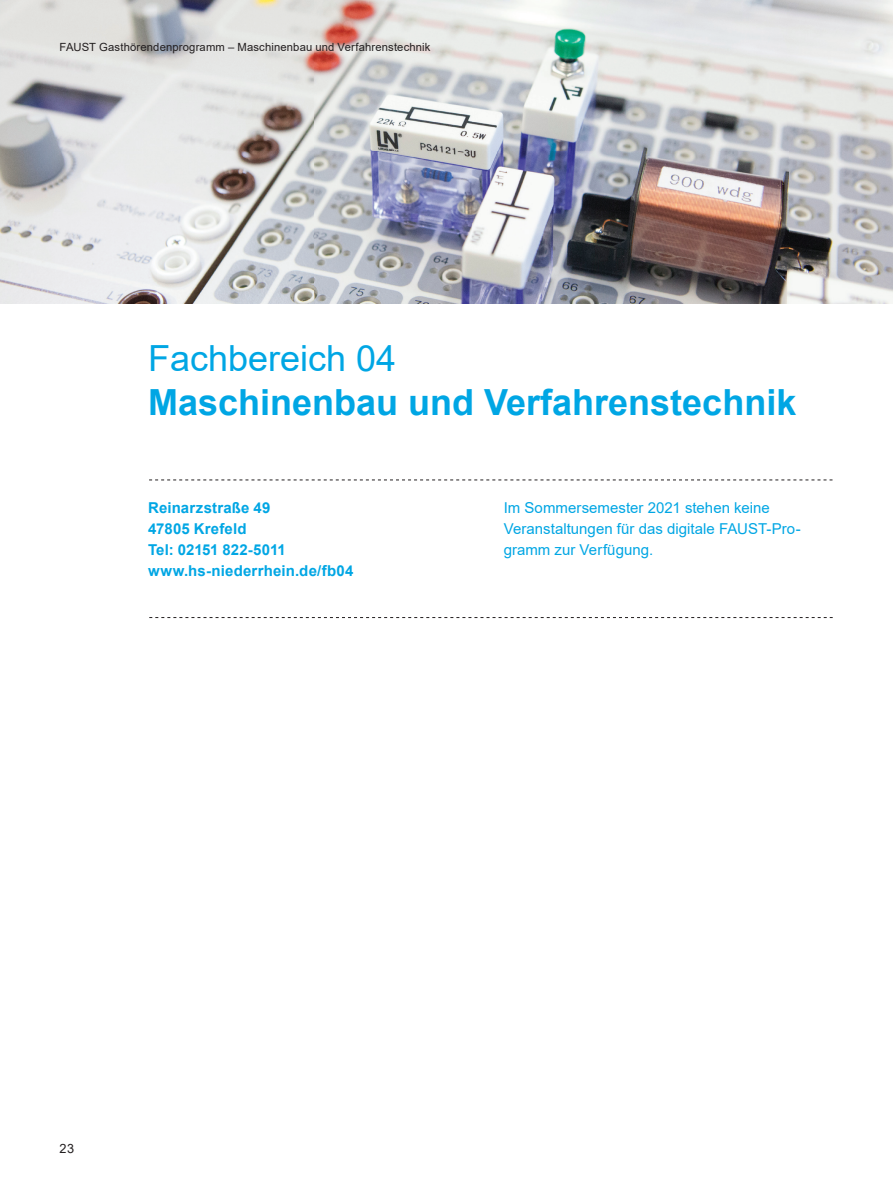
<style>
.page{position:relative;width:893px;height:1191px;background:#fff}
.page>*{position:absolute;margin:0;border:0;box-sizing:border-box;transform-origin:0 0}
.t1{font:700 36px "Arial";color:#00a6e4}
.t2{font:36px "Arial";color:#00a6e4}
.t3{font:15px/21px "Arial";color:#00a6e4}
.t4{font:700 15px/21px "Arial";letter-spacing:.01em;color:#00a6e4}
.t5{font:12.75px "Arial";color:#231f20}
.t6{font:11.25px "Arial";letter-spacing:.015em;color:#231f20}
</style>
<div class="page">
<img style="left:0;top:0;width:893px;height:303px">
<svg style="left:149px;top:617px;width:684px;height:1px"></svg>
<svg style="left:149px;top:479px;width:683px;height:1px"></svg>
<img style="left:0;top:1px;width:1px;height:1190px">
<p class="t6" style="left:60px;top:39px;width:373px">FAUST Gasthörendenprogramm – Maschinenbau und Verfahrenstechnik</p>
<h1 class="t2" style="left:148px;top:334px;width:250px">Fachbereich 04</h1>
<h1 class="t1" style="left:148px;top:376px;width:650px">Maschinenbau und Verfahrenstechnik</h1>
<p class="t4" style="left:148px;top:497px;width:207px">Reinarzstraße 49<br>47805 Krefeld<br>Tel: 02151 822-5011 www.hs-niederrhein.de/fb04</p>
<p class="t3" style="left:504px;top:497px;width:299px">Im Sommersemester 2021 stehen keine<br>Veranstaltungen für das digitale FAUST-Pro&shy;gramm zur Verfügung.</p>
<p class="t5" style="left:60px;top:1139px;width:16px">23</p>
</div>
